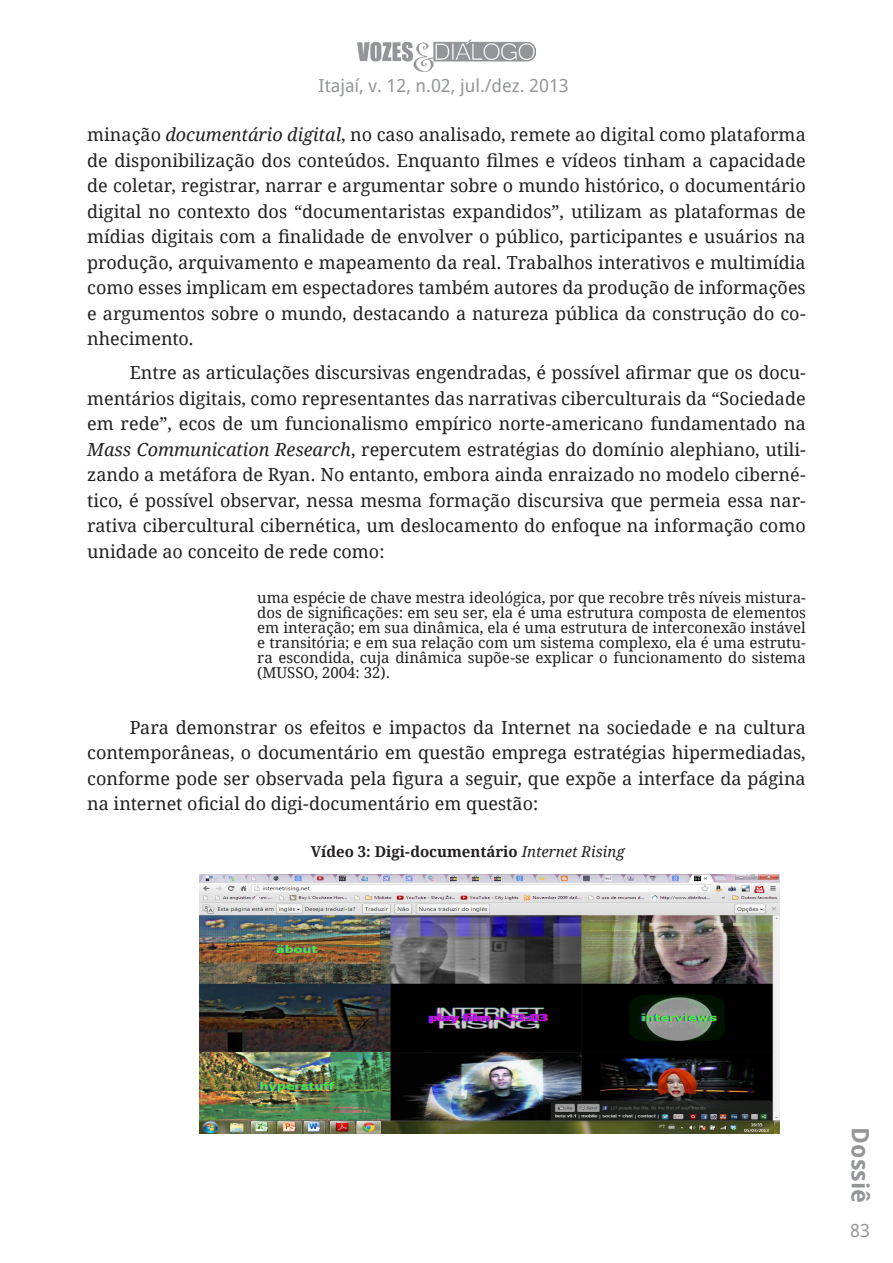
<style>
.page{position:relative;width:893px;height:1263px;background:#fff}
.page>*{position:absolute;margin:0;border:0;box-sizing:border-box;transform-origin:0 0}
.t1{font:700 24px "Droid Sans";color:#939598}
.Corpo_de_texto{font:18px/25.5px "Droid Serif";color:#231f20;text-align:justify}
.t2{font:18px "Droid Sans";color:#939598}
.Citação{font:15px/15px "Droid Serif";color:#231f20;text-align:justify}
.Legenda{font:700 15px "Droid Serif";color:#231f20}
.s1{font-style:italic}
.s2{font-weight:400;font-style:italic}
</style>
<div class="page">
<img style="left:357px;top:39px;width:179px;height:33px">
<img style="left:200px;top:875px;width:580px;height:258px">
<p class="t2" style="left:319px;top:74px;width:252px">Itajaí, v. 12, n.02, jul./dez. 2013</p>
<p class="Corpo_de_texto" style="left:87px;top:122px;width:720px">minação <span class="s1">documentário digital</span>, no caso analisado, remete ao digital como plataforma de disponibilização dos conteúdos. Enquanto filmes e vídeos tinham a capacidade de coletar, registrar, narrar e argumentar sobre o mundo histórico, o documentário digital no contexto dos “documentaristas expandidos”, utilizam as plataformas de mídias digitais com a finalidade de envolver o público, participantes e usuários na produção, arquivamento e mapeamento da real. Trabalhos interativos e multimídia como esses implicam em espectadores também autores da produção de informações e argumentos sobre o mundo, destacando a natureza pública da construção do co&shy;nhecimento.</p>
<p class="Corpo_de_texto" style="left:87px;top:360px;width:720px;text-indent:43px">Entre as articulações discursivas engendradas, é possível afirmar que os docu&shy;mentários digitais, como representantes das narrativas ciberculturais da “Sociedade em rede”, ecos de um funcionalismo empírico norte-americano fundamentado na <span class="s1">Mass Communication Research</span>, repercutem estratégias do domínio alephiano, utili&shy;zando a metáfora de Ryan. No entanto, embora ainda enraizado no modelo ciberné&shy;tico, é possível observar, nessa mesma formação discursiva que permeia essa nar&shy;rativa cibercultural cibernética, um deslocamento do enfoque na informação como unidade ao conceito de rede como:</p>
<p class="Citação" style="left:257px;top:590px;width:550px">uma espécie de chave mestra ideológica, por que recobre três níveis mistura&shy;dos de significações: em seu ser, ela é uma estrutura composta de elementos em interação; em sua dinâmica, ela é uma estrutura de interconexão instável e transitória; e em sua relação com um sistema complexo, ela é uma estrutu&shy;ra escondida, cuja dinâmica supõe-se explicar o funcionamento do sistema (MUSSO, 2004: 32).</p>
<p class="Corpo_de_texto" style="left:87px;top:715px;width:720px;text-indent:43px">Para demonstrar os efeitos e impactos da Internet na sociedade e na cultura contemporâneas, o documentário em questão emprega estratégias hipermediadas, conforme pode ser observada pela figura a seguir, que expõe a interface da página na internet oficial do digi-documentário em questão:</p>
<p class="Legenda" style="left:311px;top:842px;width:315px">Vídeo 3: Digi-documentário <span class="s2">Internet Rising</span></p>
<h1 class="t1" style="left:876px;top:1127px;width:77px;rotate:90deg">Dossiê</h1>
<p class="t2" style="left:850px;top:1219px;width:21px">83</p>
</div>
